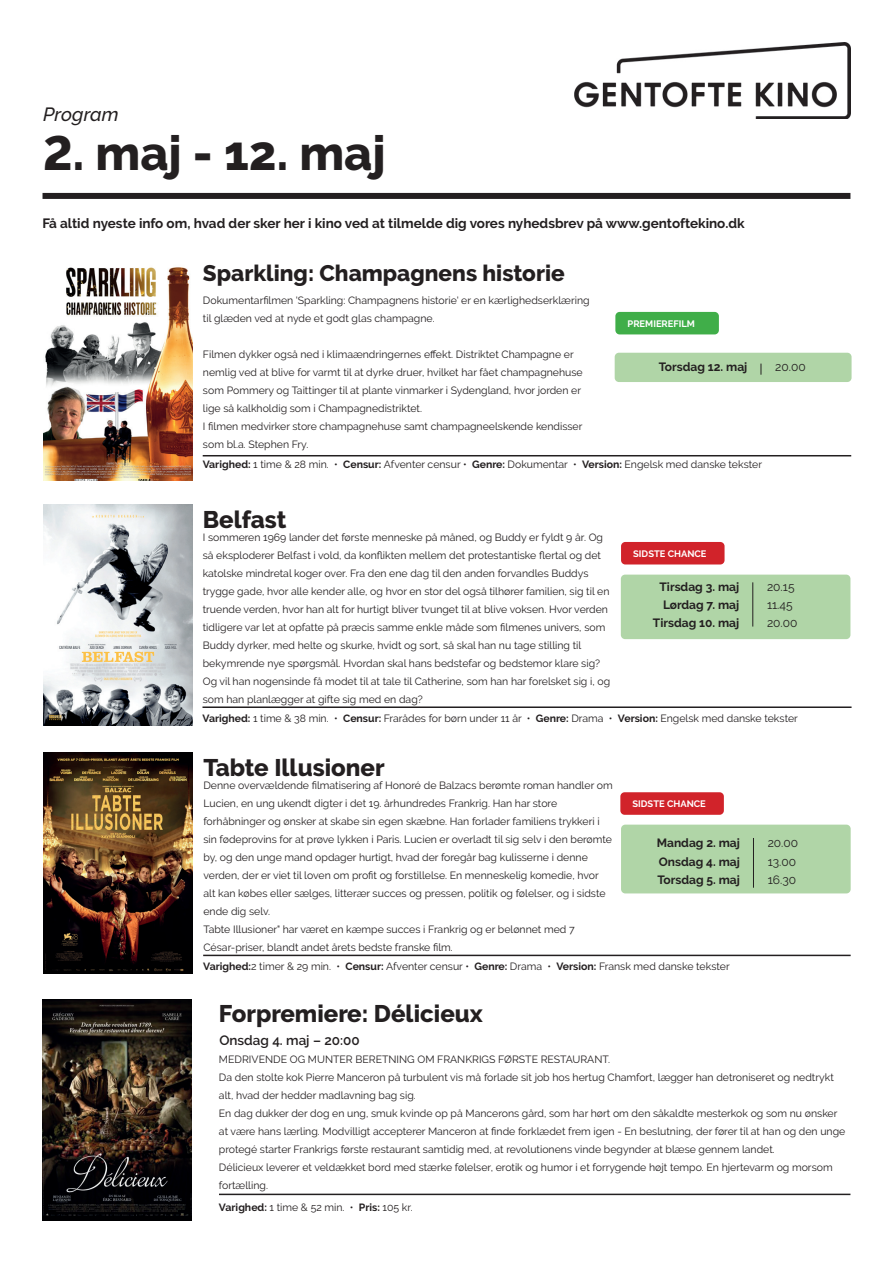
<style>
.page{position:relative;width:893px;height:1263px;background:#fff}
.page>*{position:absolute;margin:0;border:0;box-sizing:border-box;transform-origin:0 0}
.t1{font:800 48px "Raleway";color:#231f20}
.t2{font:800 24px "Raleway";color:#231f20}
.t3{font:800 22.5px "Raleway";color:#231f20}
.t4{font:italic 500 19.05px "Raleway";color:#231f20}
.t5{font:700 13.5px "Raleway";color:#231f20}
.t6{font:600 13.5px "Raleway";color:#231f20}
.t7{font:700 12px/18.3px "Raleway";color:#231f20;text-align:right}
.t8{font:12px/18.3px "Raleway";color:#231f20}
.t9{font:10.5px/18px "Raleway";color:#231f20}
.t10{font:700 9.3px "Raleway";color:#fff}
.s1{font-weight:700}
</style>
<div class="page">
<img style="left:574px;top:43px;width:276px;height:76px">
<div style="left:43px;top:193px;width:807px;height:6px;background:#231f20"></div>
<div style="left:621px;top:542px;width:103px;height:22px;background:#d1232a;border-radius:4px"></div>
<img style="left:43px;top:504px;width:149px;height:221px">
<hr style="left:202px;top:706px;width:649px;height:2px;background:#231f20">
<div style="left:621px;top:575px;width:229px;height:64px;background:#b0d5a7;border-radius:4px"></div>
<hr style="left:752px;top:582px;width:1px;height:44px;background:#231f20">
<img style="left:43px;top:267px;width:149px;height:213px">
<hr style="left:203px;top:455px;width:648px;height:1px;background:#231f20">
<div style="left:615px;top:353px;width:236px;height:29px;background:#b0d5a7;border-radius:4px"></div>
<div style="left:615px;top:312px;width:104px;height:22px;background:#40ae49;border-radius:4px"></div>
<img style="left:44px;top:753px;width:149px;height:221px">
<hr style="left:203px;top:955px;width:648px;height:1px;background:#231f20">
<div style="left:621px;top:825px;width:230px;height:68px;background:#b0d5a7;border-radius:4px"></div>
<hr style="left:753px;top:838px;width:1px;height:50px;background:#231f20">
<div style="left:620px;top:792px;width:104px;height:23px;background:#d1232a;border-radius:4px"></div>
<hr style="left:219px;top:1193px;width:631px;height:2px;background:#231f20">
<img style="left:43px;top:1000px;width:149px;height:220px">
<h3 class="t4" style="left:43px;top:103px;width:77px">Program</h3>
<h1 class="t1" style="left:43px;top:126px;width:344px">2. maj - 12. maj</h1>
<p class="t5" style="left:43px;top:215px;width:704px">Få altid nyeste info om, hvad der sker her i kino ved at tilmelde dig vores nyhedsbrev på www.gentoftekino.dk</p>
<h3 class="t3" style="left:203px;top:260px;width:363px">Sparkling: Champagnens historie</h3>
<p class="t9" style="left:203px;top:291px;width:388px">Dokumentarfilmen 'Sparkling: Champagnens historie' er en kærlighedserklæring til glæden ved at nyde et godt glas champagne.</p>
<p class="t9" style="left:203px;top:345px;width:381px">Filmen dykker også ned i klimaændringernes effekt. Distriktet Champagne er nemlig ved at blive for varmt til at dyrke druer, hvilket har fået champagnehuse som Pommery og Taittinger til at plante vinmarker i Sydengland, hvor jorden er lige så kalkholdig som i Champagnedistriktet.<br>I filmen medvirker store champagnehuse samt champagneelskende kendisser som bl.a. Stephen Fry.</p>
<p class="t10" style="left:628px;top:318px;width:69px">PREMIEREFILM</p>
<p class="t7" style="left:659px;top:358px;width:90px">Torsdag 12. maj</p>
<p class="t8" style="left:775px;top:358px;width:32px">20.00</p>
<p class="t9" style="left:203px;top:456px;width:561px"><span class="s1">Varighed:</span> 1 time &amp; 28 min. • <span class="s1">Censur:</span> Afventer censur • <span class="s1">Genre:</span> Dokumentar • <span class="s1">Version:</span> Engelsk med danske tekster</p>
<h2 class="t2" style="left:203px;top:506px;width:85px">Belfast</h2>
<p class="t9" style="left:203px;top:528px;width:409px">I sommeren 1969 lander det første menneske på måned, og Buddy er fyldt 9 år. Og så eksploderer Belfast i vold, da konflikten mellem det protestantiske flertal og det katolske mindretal koger over. Fra den ene dag til den anden forvandles Buddys trygge gade, hvor alle kender alle, og hvor en stor del også tilhører familien, sig til en truende verden, hvor han alt for hurtigt bliver tvunget til at blive voksen. Hvor verden tidligere var let at opfatte på præcis samme enkle måde som filmenes univers, som Buddy dyrker, med helte og skurke, hvidt og sort, så skal han nu tage stilling til bekymrende nye spørgsmål. Hvordan skal hans bedstefar og bedstemor klare sig?<br>Og vil han nogensinde få modet til at tale til Catherine, som han har forelsket sig i, og som han planlægger at gifte sig med en dag?</p>
<p class="t10" style="left:633px;top:548px;width:75px">SIDSTE CHANCE</p>
<p class="t7" style="left:653px;top:577px;width:88px">Tirsdag 3. maj<br>Lørdag 7. maj<br>Tirsdag 10. maj</p>
<p class="t8" style="left:767px;top:577px;width:32px">20.15<br>11.45<br>20.00</p>
<p class="t9" style="left:202px;top:709px;width:597px"><span class="s1">Varighed:</span> 1 time &amp; 38 min. • <span class="s1">Censur:</span> Frarådes for børn under 11 år • <span class="s1">Genre:</span> Drama • <span class="s1">Version:</span> Engelsk med danske tekster</p>
<h2 class="t2" style="left:203px;top:754px;width:183px">Tabte Illusioner</h2>
<p class="t9" style="left:203px;top:777px;width:411px">Denne overvældende filmatisering af Honoré de Balzacs berømte roman handler om Lucien, en ung ukendt digter i det 19. århundredes Frankrig. Han har store forhåbninger og ønsker at skabe sin egen skæbne. Han forlader familiens trykkeri i sin fødeprovins for at prøve lykken i Paris. Lucien er overladt til sig selv i den berømte by, og den unge mand opdager hurtigt, hvad der foregår bag kulisserne i denne verden, der er viet til loven om profit og forstillelse. En menneskelig komedie, hvor alt kan købes eller sælges, litterær succes og pressen, politik og følelser, og i sidste ende dig selv.<br>Tabte Illusioner" har været en kæmpe succes i Frankrig og er belønnet med 7<br>César-priser, blandt andet årets bedste franske film.</p>
<p class="t10" style="left:632px;top:799px;width:75px">SIDSTE CHANCE</p>
<p class="t7" style="left:657px;top:834px;width:85px;text-align:justify">Mandag 2. maj Onsdag 4. maj Torsdag 5. maj</p>
<p class="t9" style="left:203px;top:957px;width:528px"><span class="s1">Varighed:</span>2 timer &amp; 29 min. • <span class="s1">Censur:</span> Afventer censur • <span class="s1">Genre:</span> Drama • <span class="s1">Version:</span> Fransk med danske tekster</p>
<h2 class="t2" style="left:219px;top:1000px;width:265px">Forpremiere: Délicieux</h2>
<p class="t6" style="left:219px;top:1032px;width:142px">Onsdag 4. maj – 20:00</p>
<p class="t8" style="left:768px;top:834px;width:32px">20.00<br>13.00<br>16.30</p>
<p class="t9" style="left:219px;top:1050px;width:628px">MEDRIVENDE OG MUNTER BERETNING OM FRANKRIGS FØRSTE RESTAURANT.<br>Da den stolte kok Pierre Manceron på turbulent vis må forlade sit job hos hertug Chamfort, lægger han detroniseret og nedtrykt alt, hvad der hedder madlavning bag sig.<br>En dag dukker der dog en ung, smuk kvinde op på Mancerons gård, som har hørt om den såkaldte mesterkok og som nu ønsker at være hans lærling. Modvilligt accepterer Manceron at finde forklædet frem igen - En beslutning, der fører til at han og den unge protegé starter Frankrigs første restaurant samtidig med, at revolutionens vinde begynder at blæse gennem landet.<br>Délicieux leverer et veldækket bord med stærke følelser, erotik og humor i et forrygende højt tempo. En hjertevarm og morsom fortælling.</p>
<p class="t9" style="left:219px;top:1198px;width:195px"><span class="s1">Varighed:</span> 1 time &amp; 52 min. • <span class="s1">Pris:</span> 105 kr.</p>
</div>
